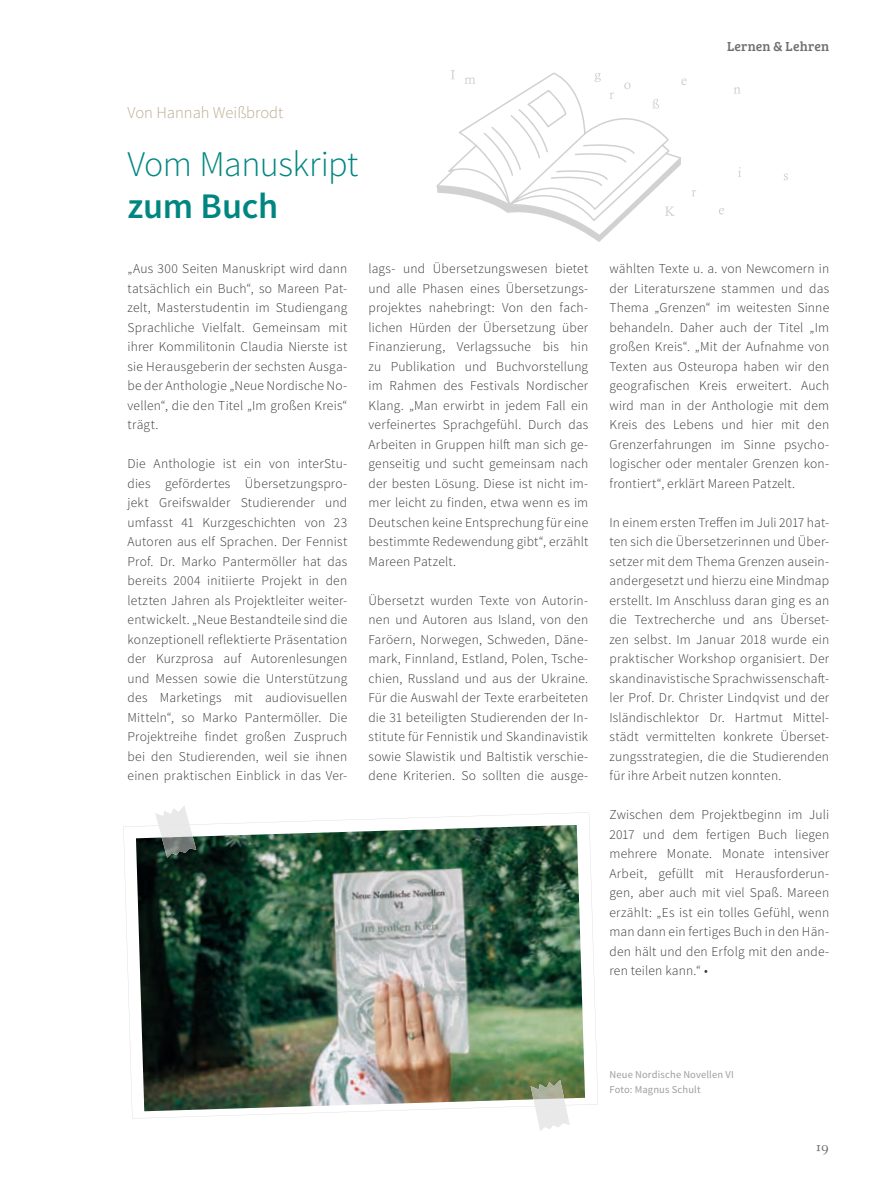
<style>
.page{position:relative;width:893px;height:1191px;background:#fff}
.page>*{position:absolute;margin:0;border:0;box-sizing:border-box;transform-origin:0 0}
.t1{font:300 36px "Source Sans Pro";letter-spacing:-.015em;color:#008681}
.t2{font:600 36px "Source Sans Pro";letter-spacing:-.01em;color:#008681}
.t3{font:300 16.5px "Source Sans Pro";color:#b9ac8f}
.t4{font:300 13.5px/19.5px "Source Sans Pro";letter-spacing:.015em;color:#373736;text-align:justify}
.t5{font:13.5px "Bree Serif";letter-spacing:.01em;color:#70706f}
.t6{font:13.5px "Day Roman";color:#70706f}
.t7{font:10.5px/15px "Source Sans Pro";letter-spacing:.015em;color:#9d9d9d}
</style>
<div class="page">
<svg style="left:123px;top:812px;width:475px;height:306px"></svg>
<img style="left:136px;top:825px;width:449px;height:286px">
<svg style="left:155px;top:806px;width:38px;height:31px"></svg>
<img style="left:162px;top:836px;width:34px;height:21px">
<svg style="left:533px;top:1098px;width:37px;height:33px"></svg>
<img style="left:531px;top:1079px;width:33px;height:20px">
<svg style="left:719px;top:208px;width:5px;height:6px"></svg>
<svg style="left:734px;top:87px;width:7px;height:7px"></svg>
<svg style="left:436px;top:70px;width:260px;height:172px"></svg>
<svg style="left:738px;top:167px;width:3px;height:10px"></svg>
<svg style="left:784px;top:173px;width:4px;height:7px"></svg>
<p class="t5" style="left:727px;top:36px;width:104px">Lernen &amp; Lehren</p>
<p class="t3" style="left:128px;top:103px;width:157px">Von Hannah Weißbrodt</p>
<h1 class="t1" style="left:128px;top:142px;width:232px">Vom Manuskript</h1>
<h1 class="t2" style="left:128px;top:183px;width:152px">zum Buch</h1>
<p class="t4" style="left:128px;top:259px;width:221px">„Aus 300 Seiten Manuskript wird dann tatsächlich ein Buch“, so Mareen Pat&shy;zelt, Masterstudentin im Studiengang Sprachliche Vielfalt. Gemeinsam mit ihrer Kommilitonin Claudia Nierste ist sie Herausgeberin der sechsten Ausga&shy;be der Anthologie „Neue Nordische No&shy;vellen“, die den Titel „Im großen Kreis“ trägt.</p>
<p class="t4" style="left:128px;top:454px;width:221px">Die Anthologie ist ein von interStu&shy;dies gefördertes Übersetzungspro&shy;jekt Greifswalder Studierender und umfasst 41 Kurzgeschichten von 23<br>Autoren aus elf Sprachen. Der Fennist Prof. Dr. Marko Pantermöller hat das bereits 2004 initiierte Projekt in den letzten Jahren als Projektleiter weiter&shy;entwickelt. „Neue Bestandteile sind die konzeptionell reflektierte Präsentation der Kurzprosa auf Autorenlesungen und Messen sowie die Unterstützung des Marketings mit audiovisuellen Mitteln“, so Marko Pantermöller. Die Projektreihe findet großen Zuspruch bei den Studierenden, weil sie ihnen einen praktischen Einblick in das Ver-</p>
<p class="t4" style="left:369px;top:259px;width:221px">lags- und Übersetzungswesen bietet und alle Phasen eines Übersetzungs&shy;projektes nahebringt: Von den fach&shy;lichen Hürden der Übersetzung über Finanzierung, Verlagssuche bis hin zu Publikation und Buchvorstellung im Rahmen des Festivals Nordischer Klang. „Man erwirbt in jedem Fall ein verfeinertes Sprachgefühl. Durch das Arbeiten in Gruppen hilft man sich ge&shy;genseitig und sucht gemeinsam nach der besten Lösung. Diese ist nicht im&shy;mer leicht zu finden, etwa wenn es im Deutschen keine Entsprechung für eine bestimmte Redewendung gibt“, erzählt Mareen Patzelt.</p>
<p class="t4" style="left:369px;top:590px;width:221px">Übersetzt wurden Texte von Autorin&shy;nen und Autoren aus Island, von den Faröern, Norwegen, Schweden, Däne&shy;mark, Finnland, Estland, Polen, Tsche&shy;chien, Russland und aus der Ukraine.<br>Für die Auswahl der Texte erarbeiteten die 31 beteiligten Studierenden der In&shy;stitute für Fennistik und Skandinavistik sowie Slawistik und Baltistik verschie&shy;dene Kriterien. So sollten die ausge-</p>
<p class="t4" style="left:609px;top:259px;width:221px">wählten Texte u. a. von Newcomern in der Literaturszene stammen und das Thema „Grenzen“ im weitesten Sinne behandeln. Daher auch der Titel „Im großen Kreis“. „Mit der Aufnahme von Texten aus Osteuropa haben wir den geografischen Kreis erweitert. Auch wird man in der Anthologie mit dem Kreis des Lebens und hier mit den Grenzerfahrungen im Sinne psycho&shy;logischer oder mentaler Grenzen kon&shy;frontiert“, erklärt Mareen Patzelt.</p>
<p class="t4" style="left:609px;top:512px;width:221px">In einem ersten Treffen im Juli 2017 hat&shy;ten sich die Übersetzerinnen und Über&shy;setzer mit dem Thema Grenzen ausein&shy;andergesetzt und hierzu eine Mindmap erstellt. Im Anschluss daran ging es an die Textrecherche und ans Überset&shy;zen selbst. Im Januar 2018 wurde ein praktischer Workshop organisiert. Der skandinavistische Sprachwissenschaft&shy;ler Prof. Dr. Christer Lindqvist und der Isländischlektor Dr. Hartmut Mittel&shy;städt vermittelten konkrete Überset&shy;zungsstrategien, die die Studierenden für ihre Arbeit nutzen konnten.</p>
<p class="t4" style="left:609px;top:805px;width:221px">Zwischen dem Projektbeginn im Juli 2017 und dem fertigen Buch liegen mehrere Monate. Monate intensiver Arbeit, gefüllt mit Herausforderun&shy;gen, aber auch mit viel Spaß. Mareen erzählt: „Es ist ein tolles Gefühl, wenn man dann ein fertiges Buch in den Hän&shy;den hält und den Erfolg mit den ande&shy;ren teilen kann.“ •</p>
<p class="t7" style="left:609px;top:1067px;width:126px">Neue Nordische Novellen VI<br>Foto: Magnus Schult</p>
<p class="t6" style="left:816px;top:1137px;width:14px">19</p>
</div>
